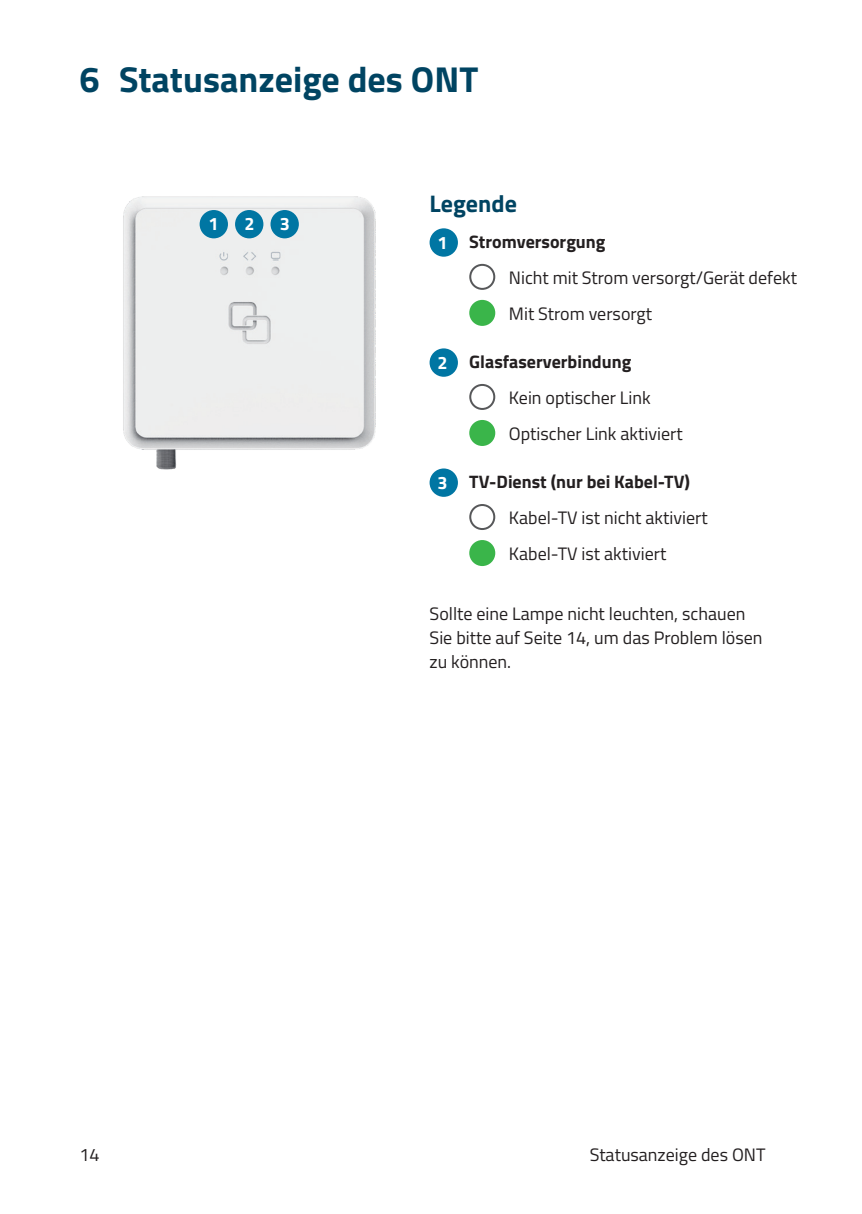
<style>
.page{position:relative;width:862px;height:1214px;background:#fff}
.page>*{position:absolute;margin:0;border:0;box-sizing:border-box;transform-origin:0 0}
.t1{font:700 36px "Titillium Web";color:#004462}
.t2{font:700 24px "Titillium Web";color:#004462}
.t3{font:18px/36px "Titillium Web";color:#231f20}
.t4{font:700 18px "Titillium Web";color:#fff}
.s1{font-weight:700;color:#fff}
.s2{font-weight:700}
</style>
<div class="page">
<img style="left:123px;top:196px;width:253px;height:274px">
<div style="left:429px;top:228px;width:29px;height:29px;background:#0076a3;border-radius:50%"></div>
<div style="left:469px;top:264px;width:26px;height:26px;border:2px solid #57585a;border-radius:50%"></div>
<div style="left:470px;top:301px;width:24px;height:24px;background:#3ab54a;border-radius:50%"></div>
<div style="left:469px;top:300px;width:26px;height:26px;border:2px solid #3ab54a;border-radius:50%"></div>
<div style="left:429px;top:348px;width:29px;height:29px;background:#0076a3;border-radius:50%"></div>
<div style="left:469px;top:384px;width:26px;height:26px;border:2px solid #57585a;border-radius:50%"></div>
<div style="left:470px;top:421px;width:24px;height:24px;background:#3ab54a;border-radius:50%"></div>
<div style="left:469px;top:420px;width:26px;height:26px;border:2px solid #3ab54a;border-radius:50%"></div>
<div style="left:429px;top:468px;width:29px;height:29px;background:#0076a3;border-radius:50%"></div>
<div style="left:469px;top:504px;width:26px;height:26px;border:2px solid #57585a;border-radius:50%"></div>
<div style="left:470px;top:541px;width:24px;height:24px;background:#3ab54a;border-radius:50%"></div>
<div style="left:469px;top:540px;width:26px;height:26px;border:2px solid #3ab54a;border-radius:50%"></div>
<div style="left:200px;top:210px;width:28px;height:28px;background:#0076a3;border-radius:50%"></div>
<div style="left:235px;top:210px;width:28px;height:28px;background:#0076a3;border-radius:50%"></div>
<div style="left:270px;top:210px;width:29px;height:28px;background:#0076a3;border-radius:50%"></div>
<h1 class="t1" style="left:79px;top:52px;width:400px">6 Statusanzeige des ONT</h1>
<p class="t4" style="left:208px;top:210px;width:12px">1</p>
<p class="t4" style="left:244px;top:210px;width:12px">2</p>
<p class="t4" style="left:280px;top:210px;width:12px">3</p>
<h2 class="t2" style="left:429px;top:185px;width:89px">Legende</h2>
<p class="t3" style="left:509px;top:223px;width:290px;text-indent:-71px"><span class="s1">1</span> <span class="s2">Stromversorgung<br></span>Nicht mit Strom versorgt/Gerät defekt<br>Mit Strom versorgt</p>
<p class="t3" style="left:509px;top:343px;width:175px;text-indent:-71px"><span class="s1">2</span> <span class="s2">Glasfaserverbindung<br></span>Kein optischer Link<br>Optischer Link aktiviert</p>
<p class="t3" style="left:509px;top:463px;width:200px;text-indent:-71px"><span class="s1">3</span> <span class="s2">TV-Dienst (nur bei Kabel-TV)<br></span>Kabel-TV ist nicht aktiviert<br>Kabel-TV ist aktiviert</p>
<p class="t3" style="left:429px;top:601px;width:334px;line-height:24px">Sollte eine Lampe nicht leuchten, schauen<br>Sie bitte auf Seite 14, um das Problem lösen zu können.</p>
<p class="t3" style="left:79px;top:1135px;width:22px">14</p>
<p class="t3" style="left:590px;top:1135px;width:177px">Statusanzeige des ONT</p>
</div>
